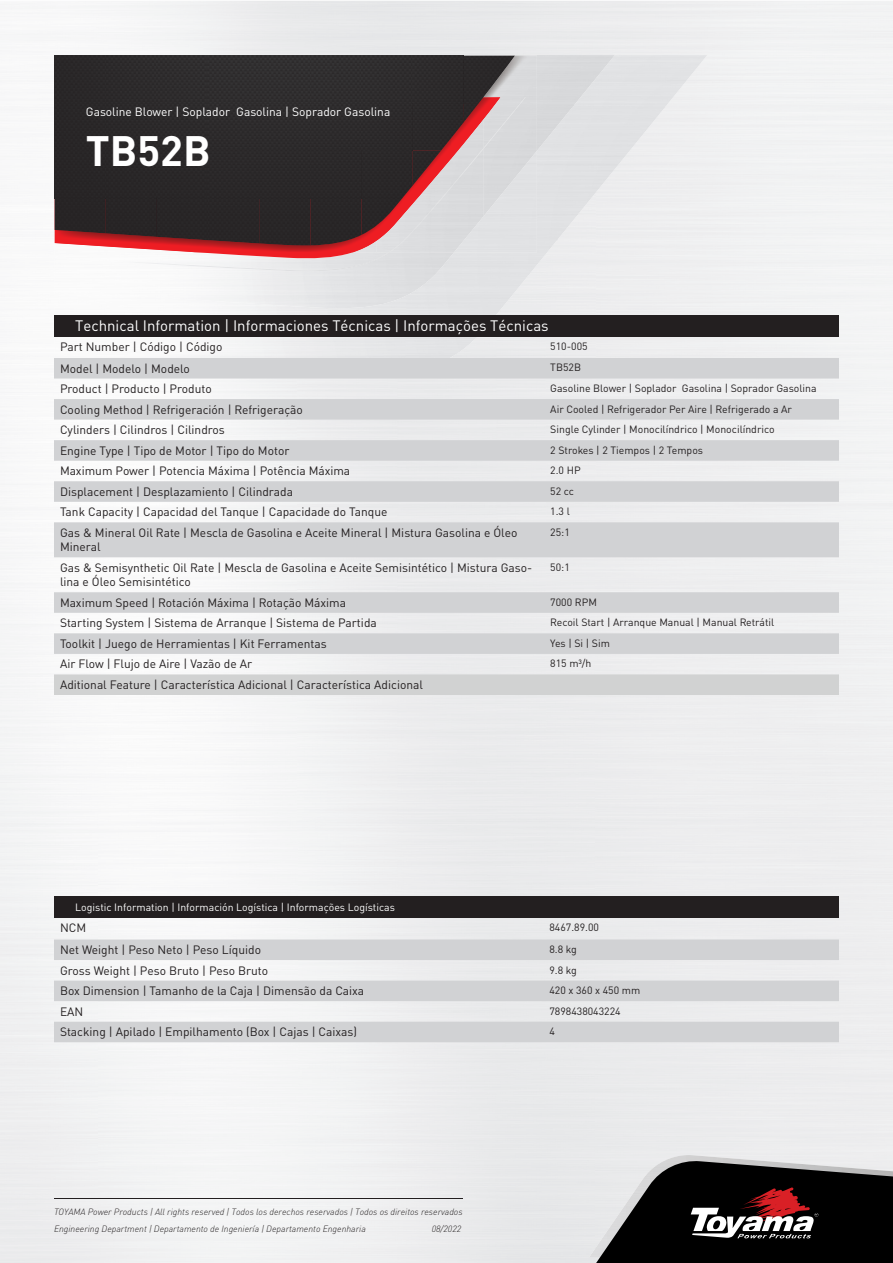
<style>
.page{position:relative;width:893px;height:1263px;background:#fff}
.page>*{position:absolute;margin:0;border:0;box-sizing:border-box;transform-origin:0 0}
.t1{font:700 42px "DIN Pro";color:#fff}
.t2{font:15px "DIN Pro";color:#fff}
.t3{font:12px/14.4px "DIN Pro";color:#231f20}
.t4{font:12px "DIN Pro";color:#fff}
.t5{font:10.5px "DIN Pro";color:#231f20}
.t6{font:10.5px "DIN Pro";color:#fff}
.t7{font:italic 300 9px "DIN Pro";color:#231f20}
</style>
<div class="page">
<img style="left:0;top:1px;width:893px;height:104px">
<div style="left:0;top:105px;width:99px;height:1158px;background:#f5f5f6"></div>
<div style="left:596px;top:105px;width:297px;height:1050px;background:#eeeeef"></div>
<div style="left:546px;top:215px;width:50px;height:1048px;background:#eaeaec"></div>
<div style="left:496px;top:336px;width:50px;height:927px;background:#e9eaeb"></div>
<div style="left:447px;top:336px;width:49px;height:927px;background:#eaeaec"></div>
<div style="left:99px;top:654px;width:198px;height:609px;background:#f6f6f7"></div>
<div style="left:397px;top:654px;width:50px;height:609px;background:#ececee"></div>
<div style="left:297px;top:654px;width:100px;height:609px;background:#f1f1f2"></div>
<img style="left:589px;top:1155px;width:304px;height:103px">
<img style="left:574px;top:55px;width:133px;height:53px">
<img style="left:537px;top:107px;width:121px;height:108px">
<svg style="left:657px;top:107px;width:8px;height:10px"></svg>
<img style="left:406px;top:214px;width:151px;height:101px">
<img style="left:557px;top:214px;width:21px;height:27px">
<img style="left:55px;top:294px;width:351px;height:64px">
<div style="left:406px;top:336px;width:85px;height:22px;background:#e3e4e6"></div>
<img style="left:55px;top:55px;width:560px;height:51px">
<img style="left:55px;top:271px;width:44px;height:23px">
<img style="left:537px;top:105px;width:37px;height:46px">
<img style="left:105px;top:260px;width:349px;height:48px">
<div style="left:484px;top:216px;width:53px;height:36px;background:#e1e2e4"></div>
<img style="left:484px;top:56px;width:53px;height:160px">
<div style="left:434px;top:159px;width:50px;height:93px;background:#dadbdd"></div>
<img style="left:483px;top:153px;width:17px;height:6px">
<img style="left:434px;top:207px;width:17px;height:9px">
<img style="left:352px;top:243px;width:37px;height:9px">
<img style="left:56px;top:243px;width:296px;height:9px">
<img style="left:55px;top:252px;width:335px;height:19px">
<img style="left:483px;top:97px;width:42px;height:56px">
<div style="left:389px;top:207px;width:45px;height:45px;background:#dcdddf"></div>
<svg style="left:596px;top:1159px;width:297px;height:104px;background:#3e3839"></svg>
<img style="left:402px;top:103px;width:81px;height:104px">
<div style="left:55px;top:56px;width:460px;height:47px;background:#2e2b2c"></div>
<div style="left:55px;top:103px;width:409px;height:48px;background:#2c292a"></div>
<img style="left:464px;top:103px;width:15px;height:19px">
<div style="left:55px;top:151px;width:358px;height:47px;background:#2a2728"></div>
<img style="left:413px;top:151px;width:28px;height:35px">
<div style="left:55px;top:198px;width:51px;height:35px;background:#272425"></div>
<div style="left:106px;top:198px;width:51px;height:39px;background:#282526"></div>
<div style="left:157px;top:198px;width:51px;height:42px;background:#282526"></div>
<div style="left:208px;top:198px;width:51px;height:45px;background:#282627"></div>
<div style="left:259px;top:198px;width:103px;height:47px;background:#292627"></div>
<img style="left:361px;top:198px;width:41px;height:37px">
<hr style="left:54px;top:1198px;width:409px;height:1px;background:#231f20">
<div style="left:54px;top:897px;width:785px;height:21px;background:#231f20"></div>
<div style="left:54px;top:315px;width:785px;height:21px;background:#231f20"></div>
<svg style="left:54px;top:358px;width:785px;height:296px;fill:#d1d2d4"></svg>
<div style="left:54px;top:674px;width:785px;height:21px;background:#d1d2d2"></div>
<svg style="left:54px;top:939px;width:785px;height:103px;fill:#d1d2d4"></svg>
<p class="t4" style="left:86px;top:102px;width:306px">Gasoline Blower | Soplador Gasolina | Soprador Gasolina</p>
<h1 class="t1" style="left:86px;top:116px;width:126px">TB52B</h1>
<p class="t2" style="left:75px;top:314px;width:475px">Technical Information | Informaciones Técnicas | Informações Técnicas</p>
<p class="t3" style="left:60px;top:338px;width:164px">Part Number | Código | Código</p>
<p class="t5" style="left:550px;top:338px;width:39px">510-005</p>
<p class="t3" style="left:60px;top:360px;width:131px">Model | Modelo | Modelo</p>
<p class="t5" style="left:550px;top:359px;width:32px">TB52B</p>
<p class="t3" style="left:60px;top:380px;width:153px">Product | Producto | Produto</p>
<p class="t5" style="left:550px;top:380px;width:268px">Gasoline Blower | Soplador Gasolina | Soprador Gasolina</p>
<p class="t3" style="left:60px;top:401px;width:244px">Cooling Method | Refrigeración | Refrigeração</p>
<p class="t5" style="left:550px;top:400px;width:243px">Air Cooled | Refrigerador Per Aire | Refrigerado a Ar</p>
<p class="t3" style="left:60px;top:421px;width:166px">Cylinders | Cilindros | Cilindros</p>
<p class="t5" style="left:550px;top:421px;width:226px">Single Cylinder | Monocilíndrico | Monocilíndrico</p>
<p class="t3" style="left:60px;top:442px;width:231px">Engine Type | Tipo de Motor | Tipo do Motor</p>
<p class="t5" style="left:550px;top:442px;width:154px">2 Strokes | 2 Tiempos | 2 Tempos</p>
<p class="t3" style="left:60px;top:462px;width:292px">Maximum Power | Potencia Máxima | Potência Máxima</p>
<p class="t5" style="left:550px;top:462px;width:32px">2.0 HP</p>
<p class="t3" style="left:60px;top:483px;width:235px">Displacement | Desplazamiento | Cilindrada</p>
<p class="t5" style="left:550px;top:483px;width:25px">52 cc</p>
<p class="t3" style="left:60px;top:504px;width:329px">Tank Capacity | Capacidad del Tanque | Capacidade do Tanque</p>
<p class="t5" style="left:550px;top:503px;width:21px">1.3 l</p>
<p class="t3" style="left:60px;top:524px;width:459px">Gas &amp; Mineral Oil Rate | Mescla de Gasolina e Aceite Mineral | Mistura Gasolina e Óleo<br>Mineral</p>
<p class="t5" style="left:550px;top:524px;width:21px">25:1</p>
<p class="t3" style="left:60px;top:559px;width:474px">Gas &amp; Semisynthetic Oil Rate | Mescla de Gasolina e Aceite Semisintético | Mistura Gaso&shy;lina e Óleo Semisintético</p>
<p class="t5" style="left:550px;top:559px;width:21px">50:1</p>
<p class="t3" style="left:60px;top:594px;width:288px">Maximum Speed | Rotación Máxima | Rotação Máxima</p>
<p class="t5" style="left:550px;top:594px;width:48px">7000 RPM</p>
<p class="t3" style="left:60px;top:615px;width:318px">Starting System | Sistema de Arranque | Sistema de Partida</p>
<p class="t5" style="left:550px;top:614px;width:226px">Recoil Start | Arranque Manual | Manual Retrátil</p>
<p class="t3" style="left:60px;top:635px;width:268px">Toolkit | Juego de Herramientas | Kit Ferramentas</p>
<p class="t5" style="left:550px;top:635px;width:61px">Yes | Si | Sim</p>
<p class="t3" style="left:60px;top:656px;width:194px">Air Flow | Flujo de Aire | Vazão de Ar</p>
<p class="t5" style="left:550px;top:655px;width:43px">815 m³/h</p>
<p class="t3" style="left:60px;top:676px;width:364px">Aditional Feature | Característica Adicional | Característica Adicional</p>
<p class="t6" style="left:75px;top:899px;width:321px">Logistic Information | Información Logística | Informações Logísticas</p>
<p class="t3" style="left:60px;top:920px;width:28px">NCM</p>
<p class="t5" style="left:549px;top:919px;width:51px">8467.89.00</p>
<p class="t3" style="left:60px;top:941px;width:203px">Net Weight | Peso Neto | Peso Líquido</p>
<p class="t5" style="left:549px;top:941px;width:29px">8.8 kg</p>
<p class="t3" style="left:60px;top:962px;width:210px">Gross Weight | Peso Bruto | Peso Bruto</p>
<p class="t5" style="left:549px;top:961px;width:29px">9.8 kg</p>
<p class="t3" style="left:60px;top:982px;width:306px">Box Dimension | Tamanho de la Caja | Dimensão da Caixa</p>
<p class="t5" style="left:549px;top:982px;width:92px">420 x 360 x 450 mm</p>
<p class="t3" style="left:60px;top:1003px;width:25px">EAN</p>
<p class="t5" style="left:549px;top:1002px;width:73px">7898438043224</p>
<p class="t3" style="left:60px;top:1023px;width:298px">Stacking | Apilado | Empilhamento (Box | Cajas | Caixas)</p>
<p class="t5" style="left:549px;top:1023px;width:7px">4</p>
<p class="t7" style="left:54px;top:1205px;width:410px">TOYAMA Power Products | All rights reserved | Todos los derechos reservados | Todos os direitos reservados</p>
<p class="t7" style="left:54px;top:1222px;width:313px">Engineering Department | Departamento de Ingeniería | Departamento Engenharia</p>
<p class="t7" style="left:432px;top:1222px;width:31px">08/2022</p>
</div>
